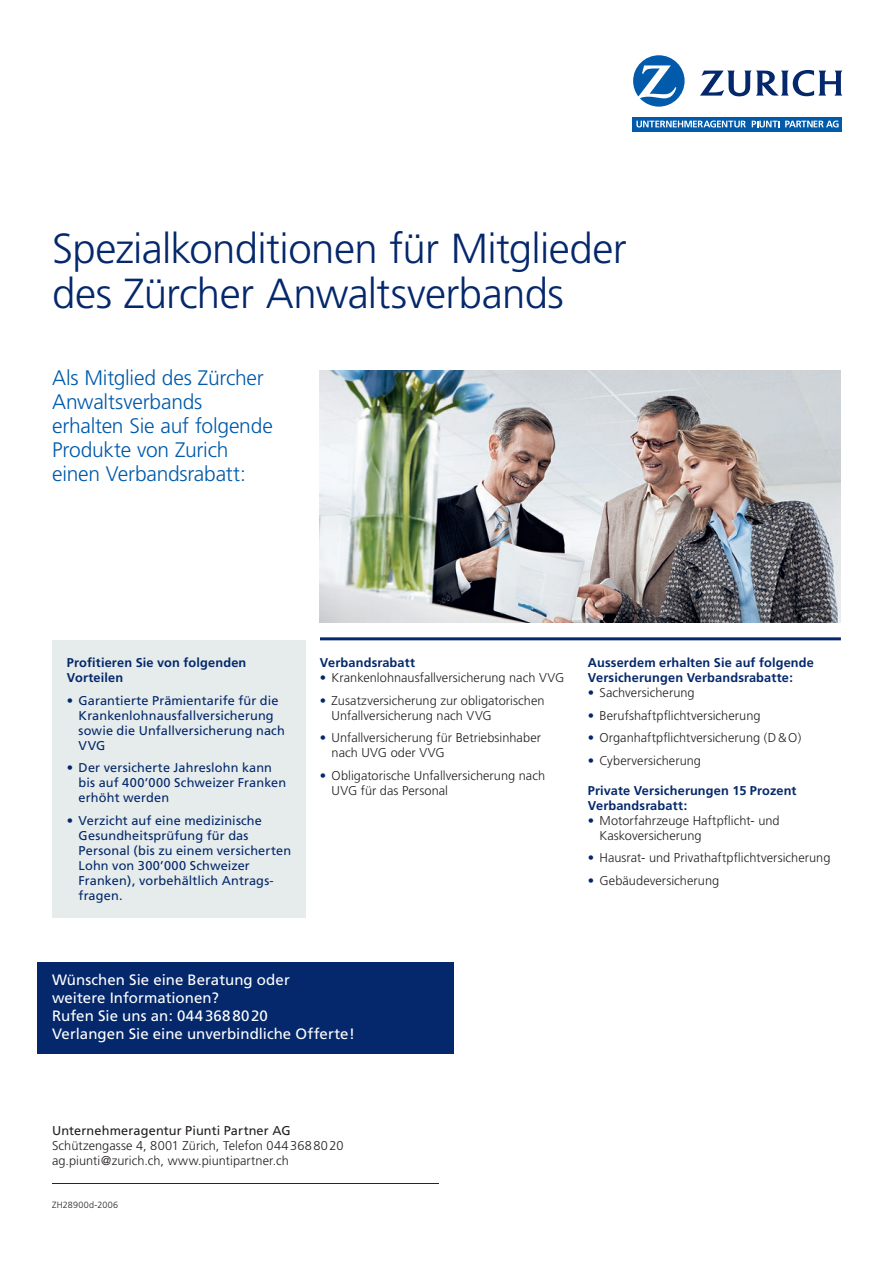
<style>
.page{position:relative;width:893px;height:1263px;background:#fff}
.page>*{position:absolute;margin:0;border:0;box-sizing:border-box;transform-origin:0 0}
.t1{font:300 42px/45px "Frutiger";letter-spacing:-.015em;color:#04286b}
.t2{font:300 21px/24px "Frutiger";letter-spacing:-.01em;color:#015aaa}
.t3{font:15px/18px "Frutiger";letter-spacing:.005em;color:#fff}
.t4{font:300 12.75px/15px "Frutiger";letter-spacing:.005em;color:#231f20}
.t5{font:12.75px/15px "Frutiger";letter-spacing:.01em;color:#04286b}
.t6{font:700 12.75px/15px "Frutiger";letter-spacing:.01em;color:#04286b}
.t7{font:12.75px "Frutiger";letter-spacing:.01em;color:#231f20}
.t8{font:300 9px "Frutiger";letter-spacing:.025em;color:#231f20}
.s1{color:#04286b}
</style>
<div class="page">
<hr style="left:320px;top:637px;width:521px;height:3px;background:#04286b">
<img style="left:320px;top:370px;width:521px;height:252px">
<div style="left:37px;top:962px;width:417px;height:92px;background:#04286b"></div>
<hr style="left:52px;top:1183px;width:387px;height:1px;background:#04286b">
<div style="left:52px;top:640px;width:253px;height:278px;background:#e6eceb"></div>
<svg style="left:632px;top:117px;width:210px;height:15px;background:#0a60ad"></svg>
<svg style="left:633px;top:55px;width:52px;height:52px"></svg>
<svg style="left:700px;top:70px;width:143px;height:26px"></svg>
<svg style="left:636px;top:121px;width:110px;height:6px"></svg>
<svg style="left:752px;top:121px;width:87px;height:6px"></svg>
<h1 class="t1" style="left:52px;top:226px;width:576px">Spezialkonditionen für Mitglieder des Zürcher Anwaltsverbands</h1>
<h2 class="t2" style="left:52px;top:366px;width:222px">Als Mitglied des Zürcher<br>Anwaltsverbands erhalten Sie auf folgende<br>Produkte von Zurich einen Verbandsrabatt:</h2>
<p class="t6" style="left:67px;top:655px;width:181px">Profitieren Sie von folgenden<br>Vorteilen</p>
<p class="t5" style="left:79px;top:693px;width:208px;text-indent:-12px">• Garantierte Prämientarife für die<br>Krankenlohnausfallversicherung sowie die Unfallversicherung nach<br>VVG</p>
<p class="t5" style="left:79px;top:760px;width:209px;text-indent:-12px">• Der versicherte Jahreslohn kann bis auf 400’000 Schweizer Franken erhöht werden</p>
<p class="t5" style="left:79px;top:813px;width:214px;text-indent:-12px">• Verzicht auf eine medizinische<br>Gesundheitsprüfung für das<br>Personal (bis zu einem versicherten<br>Lohn von 300’000 Schweizer<br>Franken), vorbehältlich Antrags&shy;fragen.</p>
<p class="t6" style="left:320px;top:655px;width:97px">Verbandsrabatt</p>
<p class="t4" style="left:320px;top:670px;width:246px"><span class="s1">•</span> Krankenlohnausfallversicherung nach VVG</p>
<p class="t4" style="left:332px;top:693px;width:214px;text-indent:-12px"><span class="s1">•</span> Zusatzversicherung zur obligatorischen<br>Unfallversicherung nach VVG</p>
<p class="t4" style="left:332px;top:730px;width:211px;text-indent:-12px"><span class="s1">•</span> Unfallversicherung für Betriebsinhaber nach UVG oder VVG</p>
<p class="t4" style="left:332px;top:768px;width:215px;text-indent:-12px"><span class="s1">•</span> Obligatorische Unfallversicherung nach<br>UVG für das Personal</p>
<p class="t6" style="left:588px;top:655px;width:228px">Ausserdem erhalten Sie auf folgende<br>Versicherungen Verbandsrabatte:</p>
<p class="t4" style="left:588px;top:685px;width:108px"><span class="s1">•</span> Sachversicherung</p>
<p class="t4" style="left:588px;top:708px;width:174px"><span class="s1">•</span> Berufshaftpflichtversicherung</p>
<p class="t4" style="left:588px;top:730px;width:215px"><span class="s1">•</span> Organhaftpflichtversicherung (D&amp;O)</p>
<p class="t4" style="left:588px;top:753px;width:115px"><span class="s1">•</span> Cyberversicherung</p>
<p class="t6" style="left:588px;top:783px;width:210px">Private Versicherungen 15 Prozent<br>Verbandsrabatt:</p>
<p class="t4" style="left:600px;top:813px;width:182px;text-indent:-12px"><span class="s1">•</span> Motorfahrzeuge Haftpflicht- und<br>Kaskoversicherung</p>
<p class="t4" style="left:588px;top:850px;width:244px"><span class="s1">•</span> Hausrat- und Privathaftpflichtversicherung</p>
<p class="t4" style="left:588px;top:873px;width:133px"><span class="s1">•</span> Gebäudeversicherung</p>
<p class="t3" style="left:52px;top:970px;width:304px">Wünschen Sie eine Beratung oder<br>weitere Informationen?<br>Rufen Sie uns an: 0443688020<br>Verlangen Sie eine unverbindliche Offerte!</p>
<p class="t7" style="left:52px;top:1123px;width:240px">Unternehmeragentur Piunti Partner AG</p>
<p class="t4" style="left:52px;top:1138px;width:293px">Schützengasse 4, 8001 Zürich, Telefon 0443688020 ag.piunti@zurich.ch, www.piuntipartner.ch</p>
<p class="t8" style="left:52px;top:1199px;width:68px">ZH28900d-2006</p>
</div>
